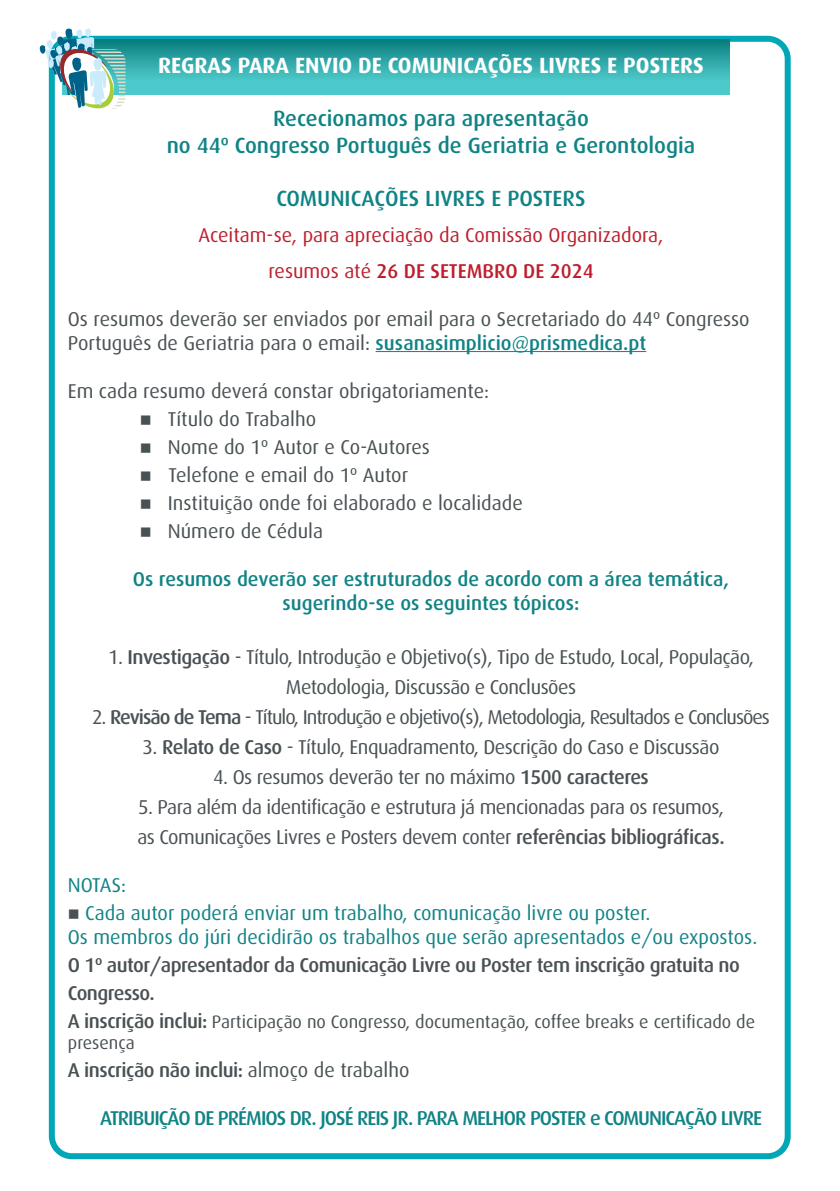
<style>
.page{position:relative;width:840px;height:1191px;background:#fff}
.page>*{position:absolute;margin:0;border:0;box-sizing:border-box;transform-origin:0 0}
.t1{font:500 22px/26.4px "Dax";color:#108385;text-align:center}
.t2{font:700 22px "Dax";color:#fff}
.t3{font:20px/30px "Dax";letter-spacing:-.025em;color:#495154;text-align:center}
.t4{font:20px/24px "Dax";color:#495154}
.t5{font:20px/24px "Dax";color:#108385}
.t6{font:500 20px/28px "Dax";letter-spacing:-.025em;color:#495154}
.t7{font:500 20px/24px "Dax";letter-spacing:-.01em;color:#108385;text-align:center}
.t8{font:20px "Dax";letter-spacing:-.05em;color:#495154}
.t9{font:20px/36px "Dax";color:#be1e2d;text-align:center}
.t10{font:500 20px "Dax";letter-spacing:-.05em;color:#108385}
.t11{font:18px/21.6px "Dax";color:#495154}
.s1{font-weight:500}
.s2{font-weight:500;color:#108385}
.s3{color:#495154}
.s4{font-weight:500;font-size:20px}
.s5{font-weight:400}
</style>
<div class="page">
<div style="left:49px;top:36px;width:741px;height:1123px;border:6px solid #01a7b7;border-radius:20px"></div>
<div style="left:63px;top:40px;width:665px;height:54px;background:linear-gradient(to bottom,#0f8384,#58d6d7)"></div>
<hr style="left:375px;top:351px;width:271px;height:1px;background:#108385">
<svg style="left:39px;top:28px;width:86px;height:84px"></svg>
<p class="t2" style="left:158px;top:53px;width:547px">REGRAS PARA ENVIO DE COMUNICAÇÕES LIVRES E POSTERS</p>
<p class="t1" style="left:167px;top:106px;width:530px">Rececionamos para apresentação<br>no 44º Congresso Português de Geriatria e Gerontologia</p>
<p class="t1" style="left:276px;top:185px;width:310px">COMUNICAÇÕES LIVRES E POSTERS</p>
<p class="t9" style="left:198px;top:217px;width:466px">Aceitam-se, para apreciação da Comissão Organizadora, resumos até <span class="s1">26 DE SETEMBRO DE 2024</span></p>
<p class="t4" style="left:68px;top:307px;width:683px">Os resumos deverão ser enviados por email para o Secretariado do 44º Congresso<br>Português de Geriatria para o email: <span class="s2">susanasimplicio@prismedica.pt</span></p>
<p class="t4" style="left:68px;top:379px;width:422px">Em cada resumo deverá constar obrigatoriamente:</p>
<p class="t4" style="left:140px;top:407px;width:178px">■ Título do Trabalho</p>
<p class="t4" style="left:140px;top:435px;width:291px">■ Nome do 1º Autor e Co-Autores</p>
<p class="t4" style="left:140px;top:463px;width:269px">■ Telefone e email do 1º Autor</p>
<p class="t4" style="left:140px;top:491px;width:384px">■ Instituição onde foi elaborado e localidade</p>
<p class="t4" style="left:140px;top:519px;width:184px">■ Número de Cédula</p>
<p class="t7" style="left:133px;top:567px;width:597px">Os resumos deverão ser estruturados de acordo com a área temática, sugerindo-se os seguintes tópicos:</p>
<p class="t3" style="left:108px;top:642px;width:647px">1. <span class="s1">Investigação</span> - Título, Introdução e Objetivo(s), Tipo de Estudo, Local, População,<br>Metodologia, Discussão e Conclusões</p>
<p class="t8" style="left:92px;top:705px;width:679px">2. <span class="s1">Revisão de Tema</span> - Título, Introdução e objetivo(s), Metodologia, Resultados e Conclusões</p>
<p class="t3" style="left:142px;top:732px;width:578px">3. <span class="s1">Relato de Caso</span> - Título, Enquadramento, Descrição do Caso e Discussão</p>
<p class="t3" style="left:213px;top:762px;width:437px">4. Os resumos deverão ter no máximo <span class="s1">1500 caracteres</span></p>
<p class="t3" style="left:137px;top:792px;width:588px;text-align:left">5. Para além da identificação e estrutura já mencionadas para os resumos, as Comunicações Livres e Posters devem conter <span class="s1">referências bibliográficas.</span></p>
<p class="t5" style="left:68px;top:873px;width:60px">NOTAS:</p>
<p class="t5" style="left:68px;top:901px;width:690px"><span class="s3">■</span> Cada autor poderá enviar um trabalho, comunicação livre ou poster.<br>Os membros do júri decidirão os trabalhos que serão apresentados e/ou expostos.</p>
<p class="t6" style="left:68px;top:951px;width:673px">O 1º autor/apresentador da Comunicação Livre ou Poster tem inscrição gratuita no<br>Congresso.</p>
<p class="t11" style="left:68px;top:1011px;width:688px"><span class="s4">A inscrição inclui:</span> Participação no Congresso, documentação, coffee breaks e certificado de presença</p>
<p class="t6" style="left:68px;top:1056px;width:343px">A inscrição não inclui: <span class="s5">almoço de trabalho</span></p>
<p class="t10" style="left:100px;top:1107px;width:663px">ATRIBUIÇÃO DE PRÉMIOS DR. JOSÉ REIS JR. PARA MELHOR POSTER e COMUNICAÇÃO LIVRE</p>
</div>
